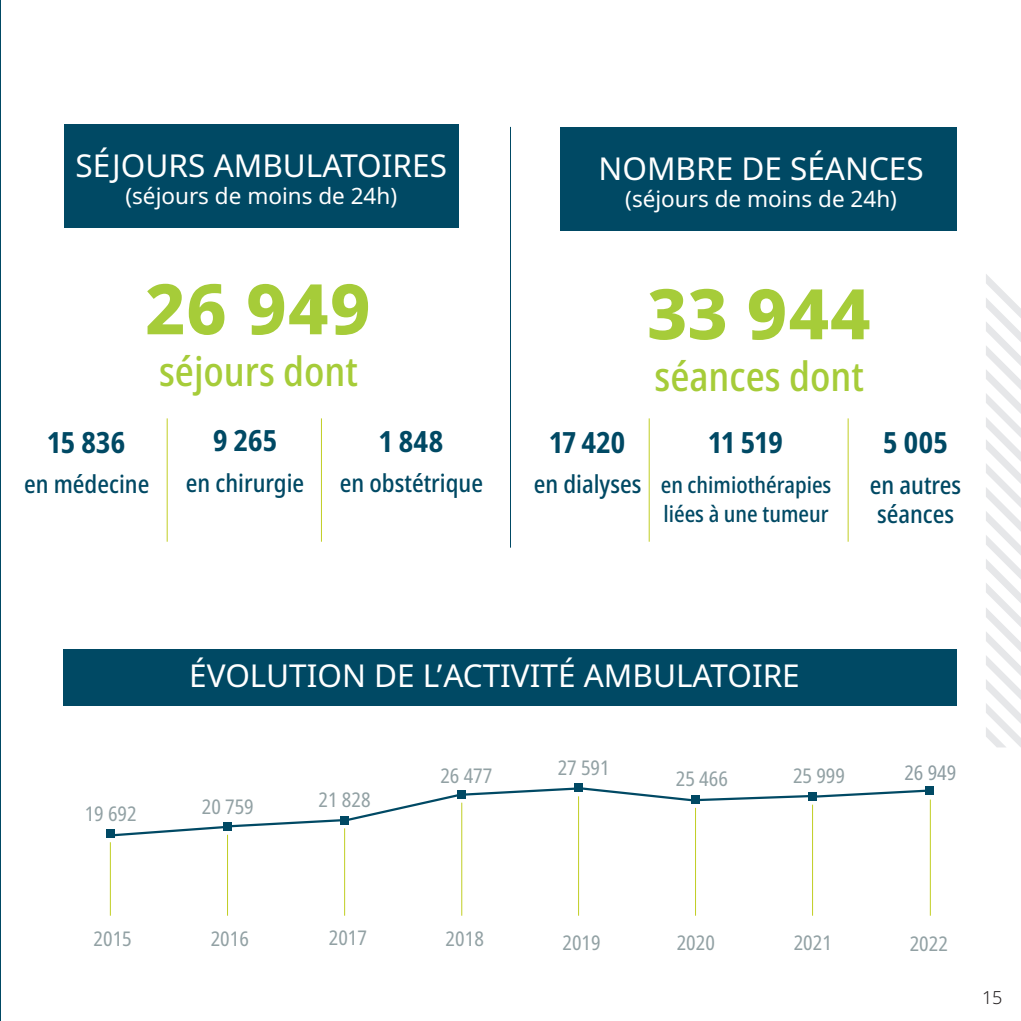
<style>
.page{position:relative;width:1021px;height:1021px;background:#fff}
.page>*{position:absolute;margin:0;border:0;box-sizing:border-box;transform-origin:0 0}
.Titre_à_droite{font:800 69.75px "Noto Sans";color:#a6cc39}
.Titre_à_droite-2{font:500 condensed 40.5px "Noto Sans";color:#a6cc39}
.Titre_à_droite-3{font:31.5px "Noto Sans";color:#fff}
.Titre_à_droite-4{font:700 condensed 29.25px "Noto Sans";color:#004964}
.Titre_à_droite-5{font:500 condensed 24.75px/29.2px "Noto Sans";color:#004964}
.Titre_à_droite-6{font:22.5px "Noto Sans";color:#fff}
.Titre_à_droite-7{font:500 condensed 22.5px/29.2px "Noto Sans";color:#004964}
.t1{font:condensed 20.25px "Noto Sans";color:#92a1a4}
.t2{font:condensed 20.25px "Noto Sans";color:#8e9da2}
.t3{font:300 18px "Noto Sans";color:#231f20}
</style>
<div class="page">
<div style="left:64px;top:125px;width:395px;height:103px;background:#004964"></div>
<hr style="left:167px;top:418px;width:1px;height:123px;background:#c1ce23">
<hr style="left:321px;top:418px;width:1px;height:123px;background:#c1ce23">
<div style="left:64px;top:648px;width:893px;height:57px;background:#004964"></div>
<div style="left:560px;top:127px;width:397px;height:103px;background:#004964"></div>
<hr style="left:648px;top:418px;width:1px;height:123px;background:#c1ce23">
<hr style="left:847px;top:418px;width:1px;height:123px;background:#c1ce23">
<hr style="left:510px;top:127px;width:1px;height:420px;background:#004964">
<svg style="left:986px;top:274px;width:34px;height:473px"></svg>
<hr style="left:110px;top:842px;width:1px;height:73px;background:#c1ce23">
<hr style="left:227px;top:834px;width:1px;height:81px;background:#c1ce23">
<hr style="left:344px;top:828px;width:1px;height:87px;background:#c1ce23">
<hr style="left:461px;top:802px;width:1px;height:113px;background:#c1ce23">
<div style="left:106px;top:829px;width:9px;height:9px;background:#004964"></div>
<div style="left:574px;top:783px;width:9px;height:9px;background:#004964"></div>
<hr style="left:578px;top:796px;width:1px;height:119px;background:#c1ce23">
<hr style="left:695px;top:807px;width:1px;height:108px;background:#c1ce23">
<hr style="left:812px;top:804px;width:1px;height:111px;background:#c1ce23">
<hr style="left:929px;top:799px;width:1px;height:116px;background:#c1ce23">
<svg style="left:115px;top:786px;width:819px;height:51px"></svg>
<p class="Titre_à_droite-3" style="left:76px;top:143px;width:373px">SÉJOURS AMBULATOIRES</p>
<p class="Titre_à_droite-6" style="left:125px;top:180px;width:273px">(séjours de moins de 24h)</p>
<p class="Titre_à_droite" style="left:145px;top:258px;width:228px">26 949</p>
<p class="Titre_à_droite-2" style="left:159px;top:343px;width:200px">séjours dont</p>
<p class="Titre_à_droite-4" style="left:48px;top:421px;width:79px">15 836</p>
<p class="Titre_à_droite-5" style="left:24px;top:470px;width:127px">en médecine</p>
<p class="Titre_à_droite-4" style="left:213px;top:419px;width:66px">9 265</p>
<p class="Titre_à_droite-5" style="left:186px;top:469px;width:120px">en chirurgie</p>
<p class="Titre_à_droite-4" style="left:379px;top:420px;width:66px">1 848</p>
<p class="Titre_à_droite-5" style="left:340px;top:469px;width:145px">en obstétrique</p>
<p class="Titre_à_droite-3" style="left:598px;top:146px;width:327px">NOMBRE DE SÉANCES</p>
<p class="Titre_à_droite-6" style="left:625px;top:183px;width:273px">(séjours de moins de 24h)</p>
<p class="Titre_à_droite" style="left:647px;top:263px;width:226px">33 944</p>
<p class="Titre_à_droite-2" style="left:654px;top:348px;width:211px">séances dont</p>
<p class="Titre_à_droite-4" style="left:549px;top:421px;width:77px">17 420</p>
<p class="Titre_à_droite-5" style="left:534px;top:470px;width:109px">en dialyses</p>
<p class="Titre_à_droite-4" style="left:709px;top:421px;width:76px">11 519</p>
<p class="Titre_à_droite-7" style="left:660px;top:471px;width:172px">en chimiothérapies liées à une tumeur</p>
<p class="Titre_à_droite-4" style="left:883px;top:421px;width:66px">5 005</p>
<p class="Titre_à_droite-5" style="left:869px;top:471px;width:93px">en autres séances</p>
<p class="t1" style="left:85px;top:799px;width:54px">19 692</p>
<p class="Titre_à_droite-3" style="left:189px;top:653px;width:612px">ÉVOLUTION DE L’ACTIVITÉ AMBULATOIRE</p>
<p class="t1" style="left:202px;top:792px;width:54px">20 759</p>
<p class="t1" style="left:318px;top:785px;width:54px">21 828</p>
<p class="t1" style="left:440px;top:761px;width:54px">26 477</p>
<p class="t1" style="left:557px;top:753px;width:54px">27 591</p>
<p class="t1" style="left:676px;top:765px;width:54px">25 466</p>
<p class="t1" style="left:793px;top:761px;width:54px">25 999</p>
<p class="t2" style="left:904px;top:759px;width:54px">26 949</p>
<p class="t1" style="left:94px;top:924px;width:40px">2015</p>
<p class="t1" style="left:211px;top:924px;width:40px">2016</p>
<p class="t1" style="left:329px;top:923px;width:40px">2017</p>
<p class="t1" style="left:445px;top:924px;width:40px">2018</p>
<p class="t1" style="left:562px;top:928px;width:40px">2019</p>
<p class="t1" style="left:676px;top:928px;width:40px">2020</p>
<p class="t1" style="left:793px;top:928px;width:40px">2021</p>
<p class="t1" style="left:909px;top:929px;width:40px">2022</p>
<p class="t3" style="left:981px;top:984px;width:22px">15</p>
</div>
